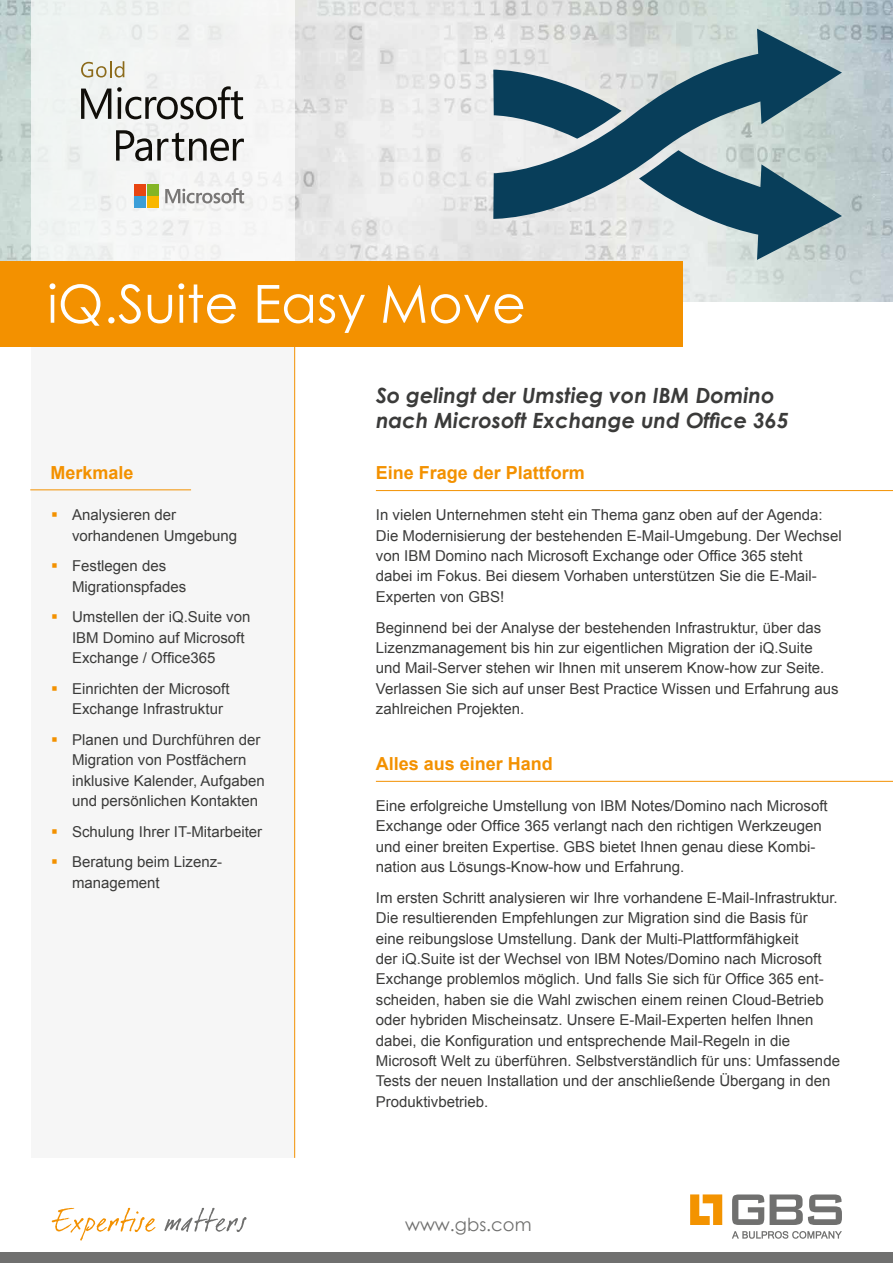
<style>
.page{position:relative;width:893px;height:1263px;background:#fff}
.page>*{position:absolute;margin:0;border:0;box-sizing:border-box;transform-origin:0 0}
.t1{font:52.5px "Century Gothic";color:#fff}
.t2{font:italic 700 21px/25.5px "Century Gothic";color:#3b3b3a}
.t3{font:700 18px "Arial";color:#f39100}
.t4{font:18px "Century Gothic";color:#70706f}
.t5{font:15px/20.4px "Arial";color:#3b3b3a}
.s1{color:#f39100}
</style>
<div class="page">
<img style="left:0;top:0;width:893px;height:301px">
<div style="left:31px;top:347px;width:264px;height:811px;background:#f6f6f6"></div>
<hr style="left:294px;top:342px;width:1px;height:816px;background:#f39100">
<hr style="left:376px;top:490px;width:517px;height:1px;background:#f39100">
<div style="left:31px;top:0;width:263px;height:275px;background:#f2f4f3"></div>
<hr style="left:30px;top:489px;width:161px;height:1px;background:#f39100">
<div style="left:0;top:261px;width:683px;height:86px;background:#f39100"></div>
<svg style="left:639px;top:219px;width:203px;height:41px;background:#a6b9be"></svg>
<svg style="left:493px;top:29px;width:349px;height:190px;background:#7a96a1"></svg>
<hr style="left:376px;top:781px;width:517px;height:1px;background:#f39100">
<svg style="left:81px;top:89px;width:30px;height:30px"></svg>
<svg style="left:117px;top:86px;width:126px;height:33px"></svg>
<svg style="left:116px;top:130px;width:128px;height:31px"></svg>
<svg style="left:165px;top:188px;width:79px;height:15px"></svg>
<div style="left:135px;top:184px;width:11px;height:11px;background:#e84511"></div>
<div style="left:147px;top:184px;width:11px;height:11px;background:#84b525"></div>
<div style="left:135px;top:197px;width:11px;height:11px;background:#3b9ed8"></div>
<div style="left:147px;top:197px;width:11px;height:11px;background:#f9b700"></div>
<svg style="left:81px;top:61px;width:43px;height:16px"></svg>
<div style="left:0;top:1252px;width:893px;height:11px;background:#70706f"></div>
<svg style="left:52px;top:1208px;width:104px;height:32px"></svg>
<svg style="left:164px;top:1208px;width:83px;height:24px"></svg>
<svg style="left:732px;top:1231px;width:110px;height:8px"></svg>
<svg style="left:690px;top:1194px;width:32px;height:31px"></svg>
<svg style="left:732px;top:1194px;width:32px;height:31px"></svg>
<svg style="left:770px;top:1194px;width:72px;height:31px"></svg>
<h1 class="t1" style="left:47px;top:267px;width:480px">iQ.Suite Easy Move</h1>
<p class="t3" style="left:51px;top:461px;width:85px">Merkmale</p>
<p class="t5" style="left:72px;top:505px;width:167px;text-indent:-21px"><span class="s1">▪</span> Analysieren der vorhandenen Umgebung</p>
<p class="t5" style="left:72px;top:556px;width:116px;text-indent:-21px"><span class="s1">▪</span> Festlegen des<br>Migrationspfades</p>
<p class="t5" style="left:72px;top:607px;width:180px;text-indent:-21px"><span class="s1">▪</span> Umstellen der iQ.Suite von<br>IBM Domino auf Microsoft<br>Exchange / Office365</p>
<p class="t5" style="left:72px;top:678px;width:159px;text-indent:-21px"><span class="s1">▪</span> Einrichten der Microsoft<br>Exchange Infrastruktur</p>
<p class="t5" style="left:72px;top:729px;width:194px;text-indent:-21px"><span class="s1">▪</span> Planen und Durchführen der<br>Migration von Postfächern inklusive Kalender, Aufgaben und persönlichen Kontakten</p>
<p class="t5" style="left:51px;top:821px;width:213px"><span class="s1">▪</span> Schulung Ihrer IT-Mitarbeiter</p>
<p class="t5" style="left:72px;top:852px;width:152px;text-indent:-21px"><span class="s1">▪</span> Beratung beim Lizenz&shy;management</p>
<h2 class="t2" style="left:376px;top:382px;width:414px">So gelingt der Umstieg von IBM Domino nach Microsoft Exchange und Office 365</h2>
<p class="t3" style="left:376px;top:461px;width:211px">Eine Frage der Plattform</p>
<p class="t5" style="left:376px;top:505px;width:467px">In vielen Unternehmen steht ein Thema ganz oben auf der Agenda:<br>Die Modernisierung der bestehenden E-Mail-Umgebung. Der Wechsel von IBM Domino nach Microsoft Exchange oder Office 365 steht dabei im Fokus. Bei diesem Vorhaben unterstützen Sie die E-Mail-Experten von GBS!</p>
<p class="t5" style="left:376px;top:617px;width:464px">Beginnend bei der Analyse der bestehenden Infrastruktur, über das Lizenzmanagement bis hin zur eigentlichen Migration der iQ.Suite und Mail-Server stehen wir Ihnen mit unserem Know-how zur Seite.<br>Verlassen Sie sich auf unser Best Practice Wissen und Erfahrung aus zahlreichen Projekten.</p>
<p class="t3" style="left:376px;top:752px;width:179px">Alles aus einer Hand</p>
<p class="t5" style="left:376px;top:796px;width:453px">Eine erfolgreiche Umstellung von IBM Notes/Domino nach Microsoft Exchange oder Office 365 verlangt nach den richtigen Werkzeugen und einer breiten Expertise. GBS bietet Ihnen genau diese Kombi&shy;nation aus Lösungs-Know-how und Erfahrung.</p>
<p class="t5" style="left:376px;top:887px;width:466px">Im ersten Schritt analysieren wir Ihre vorhandene E-Mail-Infrastruktur.<br>Die resultierenden Empfehlungen zur Migration sind die Basis für<br>eine reibungslose Umstellung. Dank der Multi-Plattformfähigkeit<br>der iQ.Suite ist der Wechsel von IBM Notes/Domino nach Microsoft Exchange problemlos möglich. Und falls Sie sich für Office 365 ent&shy;scheiden, haben sie die Wahl zwischen einem reinen Cloud-Betrieb oder hybriden Mischeinsatz. Unsere E-Mail-Experten helfen Ihnen dabei, die Konfiguration und entsprechende Mail-Regeln in die Microsoft Welt zu überführen. Selbstverständlich für uns: Umfassende Tests der neuen Installation und der anschließende Übergang in den Produktivbetrieb.</p>
<p class="t4" style="left:405px;top:1212px;width:128px">www.gbs.com</p>
</div>
